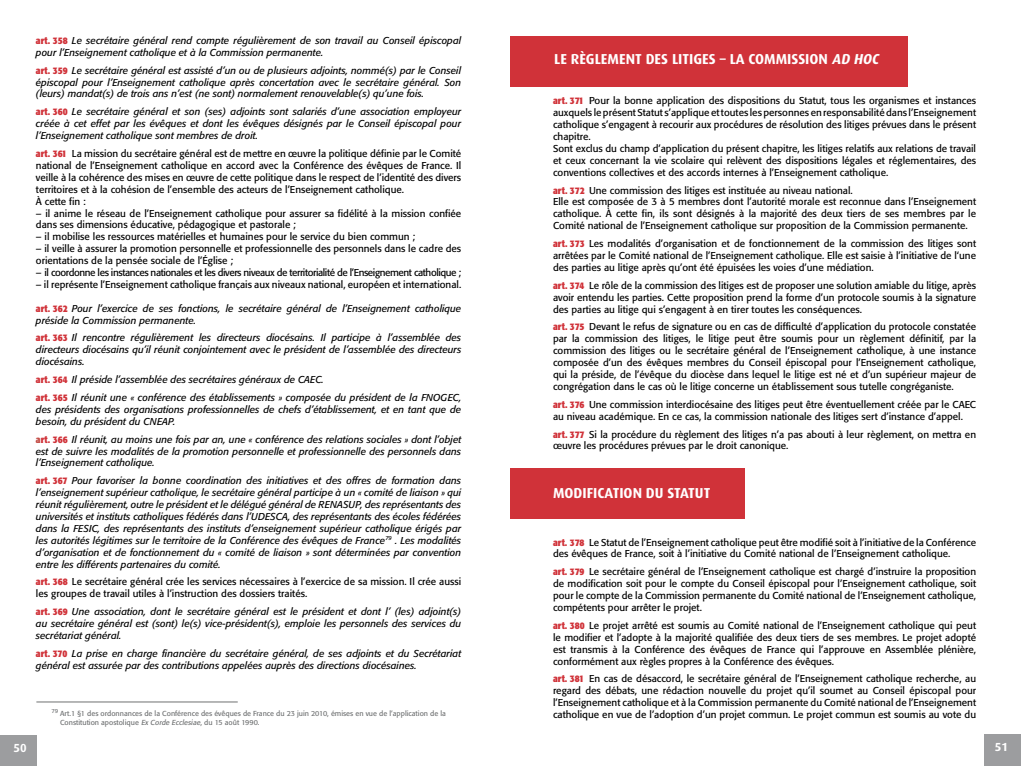
<style>
.page{position:relative;width:1021px;height:766px;background:#fff}
.page>*{position:absolute;margin:0;border:0;box-sizing:border-box;transform-origin:0 0}
.t1{font:700 14.4px "Dax";color:#fff}
.t2{font:700 11.7px "Dax";color:#fff}
.t3{font:9.9px/11.9px "Formata";color:#000;text-align:justify}
.t4{font:italic 9.9px/11.9px "Formata";color:#000;text-align:justify}
.t5{font:9.9px "Formata";letter-spacing:-.04em;color:#000}
.t6{font:7.2px "Formata";color:#6f7172}
.t7{font:5.8px "Formata";color:#6f7172}
.s1{font-weight:700;font-style:normal;font-stretch:condensed;color:#d03239}
.s2{font-weight:700;font-stretch:condensed;color:#d03239}
.s3{font-stretch:condensed;font-size:9px}
.s4{font-weight:700;font-style:normal;font-stretch:condensed;color:#c24942}
.s5{font-style:italic}
</style>
<div class="page">
<div style="left:0;top:734px;width:37px;height:31px;background:#9c9d9f"></div>
<div style="left:984px;top:734px;width:36px;height:31px;background:#9c9d9f"></div>
<div style="left:510px;top:468px;width:235px;height:50px;background:#d03239"></div>
<div style="left:510px;top:36px;width:397px;height:50px;background:#d03239"></div>
<hr style="left:36px;top:701px;width:202px;height:1px;background:#6f7172">
<p class="t4" style="left:36px;top:34px;width:427px"><span class="s1">art. 358</span> Le secrétaire général rend compte régulièrement de son travail au Conseil épiscopal pour l’Enseignement catholique et à la Commission permanente.</p>
<p class="t4" style="left:36px;top:64px;width:427px"><span class="s1">art. 359</span> Le secrétaire général est assisté d’un ou de plusieurs adjoints, nommé(s) par le Conseil épiscopal pour l’Enseignement catholique après concertation avec le secrétaire général. Son (leurs) mandat(s) de trois ans n’est (ne sont) normalement renouvelable(s) qu’une fois.</p>
<p class="t4" style="left:36px;top:106px;width:427px"><span class="s1">art. 360</span> Le secrétaire général et son (ses) adjoints sont salariés d’une association employeur créée à cet effet par les évêques et dont les évêques désignés par le Conseil épiscopal pour l’Enseignement catholique sont membres de droit.</p>
<p class="t3" style="left:36px;top:147px;width:427px"><span class="s2">art. 361</span> La mission du secrétaire général est de mettre en œuvre la politique définie par le Comité national de l’Enseignement catholique en accord avec la Conférence des évêques de France. Il veille à la cohérence des mises en œuvre de cette politique dans le respect de l’identité des divers territoires et à la cohésion de l’ensemble des acteurs de l’Enseignement catholique.</p>
<p class="t3" style="left:36px;top:195px;width:51px">À cette fin :</p>
<p class="t3" style="left:36px;top:207px;width:427px">– il anime le réseau de l’Enseignement catholique pour assurer sa fidélité à la mission confiée dans ses dimensions éducative, pédagogique et pastorale ;</p>
<p class="t3" style="left:36px;top:231px;width:381px">– il mobilise les ressources matérielles et humaines pour le service du bien commun ;</p>
<p class="t3" style="left:36px;top:242px;width:427px">– il veille à assurer la promotion personnelle et professionnelle des personnels dans le cadre des orientations de la pensée sociale de l’Église ;</p>
<p class="t5" style="left:36px;top:266px;width:427px">– il coordonne les instances nationales et les divers niveaux de territorialité de l’Enseignement catholique ;</p>
<p class="t3" style="left:36px;top:278px;width:427px">– il représente l’Enseignement catholique français aux niveaux national, européen et international.</p>
<p class="t4" style="left:36px;top:302px;width:427px"><span class="s1">art. 362</span> Pour l’exercice de ses fonctions, le secrétaire général de l’Enseignement catholique préside la Commission permanente.</p>
<p class="t4" style="left:36px;top:332px;width:427px"><span class="s1">art. 363</span> Il rencontre régulièrement les directeurs diocésains. Il participe à l’assemblée des directeurs diocésains qu’il réunit conjointement avec le président de l’assemblée des directeurs diocésains.</p>
<p class="t4" style="left:36px;top:373px;width:289px"><span class="s1">art. 364</span> Il préside l’assemblée des secrétaires généraux de CAEC.</p>
<p class="t4" style="left:36px;top:391px;width:427px"><span class="s1">art. 365</span> Il réunit une <span class="s3">«</span> conférence des établissements <span class="s3">»</span> composée du président de la FNOGEC, des présidents des organisations professionnelles de chefs d’établissement, et en tant que de besoin, du président du CNEAP.</p>
<p class="t4" style="left:36px;top:433px;width:427px"><span class="s4">a</span><span class="s1">rt. 366</span> Il réunit, au moins une fois par an, une <span class="s3">«</span> conférence des relations sociales <span class="s3">»</span> dont l’objet est de suivre les modalités de la promotion personnelle et professionnelle des personnels dans l’Enseignement catholique.</p>
<p class="t4" style="left:36px;top:475px;width:427px"><span class="s1">art. 367</span> Pour favoriser la bonne coordination des initiatives et des offres de formation dans l’enseignement supérieur catholique, le secrétaire général participe à un <span class="s3">«</span> comité de liaison <span class="s3">»</span> qui réunit régulièrement, outre le président et le délégué général de RENASUP, des représentants des universités et instituts catholiques fédérés dans l’UDESCA, des représentants des écoles fédérées dans la FESIC, des représentants des instituts d’enseignement supérieur catholique érigés par les autorités légitimes sur le territoire de la Conférence des évêques de France<sup>79</sup> . Les modalités d’organisation et de fonctionnement du <span class="s3">«</span> comité de liaison <span class="s3">»</span> sont déterminées par convention entre les différents partenaires du comité.</p>
<p class="t3" style="left:36px;top:575px;width:427px"><span class="s2">art. 368</span> Le secrétaire général crée les services nécessaires à l’exercice de sa mission. Il crée aussi les groupes de travail utiles à l’instruction des dossiers traités.</p>
<p class="t4" style="left:36px;top:605px;width:427px"><span class="s1">art. 369</span> Une association, dont le secrétaire général est le président et dont l’ (les) adjoint(s) au secrétaire général est (sont) le(s) vice-président(s), emploie les personnels des services du secrétariat général.</p>
<p class="t4" style="left:36px;top:647px;width:427px"><span class="s1">art. 370</span> La prise en charge financière du secrétaire général, de ses adjoints et du Secrétariat général est assurée par des contributions appelées auprès des directions diocésaines.</p>
<p class="t7" style="left:52px;top:707px;width:8px">79</p>
<p class="t6" style="left:60px;top:709px;width:387px">Art.1 §1 des ordonnances de la Conférence des évêques de France du 23 juin 2010, émises en vue de l’application de la</p>
<p class="t6" style="left:60px;top:717px;width:201px">Constitution apostolique <span class="s5">Ex Corde Ecclesiae</span>, du 15 août 1990.</p>
<p class="t1" style="left:554px;top:51px;width:329px">LE RÈGLEMENT DES LITIGES – LA COMMISSION <span class="s5">AD HOC</span></p>
<p class="t3" style="left:553px;top:95px;width:424px"><span class="s2">art. 371</span> Pour la bonne application des dispositions du Statut, tous les organismes et instances auxquels le présent Statut s’applique et toutes les personnes en responsabilité dans l’Enseignement catholique s’engagent à recourir aux procédures de résolution des litiges prévues dans le présent chapitre.</p>
<p class="t3" style="left:553px;top:142px;width:424px">Sont exclus du champ d’application du présent chapitre, les litiges relatifs aux relations de travail et ceux concernant la vie scolaire qui relèvent des dispositions légales et réglementaires, des conventions collectives et des accords internes à l’Enseignement catholique.</p>
<p class="t3" style="left:553px;top:184px;width:301px"><span class="s2">art. 372</span> Une commission des litiges est instituée au niveau national.</p>
<p class="t3" style="left:553px;top:196px;width:424px">Elle est composée de 3 à 5 membres dont l’autorité morale est reconnue dans l’Enseignement catholique. À cette fin, ils sont désignés à la majorité des deux tiers de ses membres par le Comité national de l’Enseignement catholique sur proposition de la Commission permanente.</p>
<p class="t3" style="left:553px;top:237px;width:424px"><span class="s2">art. 373</span> Les modalités d’organisation et de fonctionnement de la commission des litiges sont arrêtées par le Comité national de l’Enseignement catholique. Elle est saisie à l’initiative de l‘une des parties au litige après qu’ont été épuisées les voies d’une médiation.</p>
<p class="t3" style="left:553px;top:279px;width:424px"><span class="s2">art. 374</span> Le rôle de la commission des litiges est de proposer une solution amiable du litige, après avoir entendu les parties. Cette proposition prend la forme d’un protocole soumis à la signature des parties au litige qui s’engagent à en tirer toutes les conséquences.</p>
<p class="t3" style="left:553px;top:321px;width:424px"><span class="s2">art. 375</span> Devant le refus de signature ou en cas de difficulté d’application du protocole constatée par la commission des litiges, le litige peut être soumis pour un règlement définitif, par la commission des litiges ou le secrétaire général de l’Enseignement catholique, à une instance composée d’un des évêques membres du Conseil épiscopal pour l’Enseignement catholique, qui la préside, de l’évêque du diocèse dans lequel le litige est né et d’un supérieur majeur de congrégation dans le cas où le litige concerne un établissement sous tutelle congréganiste.</p>
<p class="t3" style="left:553px;top:398px;width:424px"><span class="s2">art. 376</span> Une commission interdiocésaine des litiges peut être éventuellement créée par le CAEC au niveau académique. En ce cas, la commission nationale des litiges sert d’instance d’appel.</p>
<p class="t3" style="left:553px;top:428px;width:424px"><span class="s2">art. 377</span> Si la procédure du règlement des litiges n’a pas abouti à leur règlement, on mettra en œuvre les procédures prévues par le droit canonique.</p>
<p class="t1" style="left:553px;top:485px;width:159px">MODIFICATION DU STATUT</p>
<p class="t3" style="left:553px;top:536px;width:424px"><span class="s2">art. 378</span> Le Statut de l’Enseignement catholique peut être modifié soit à l’initiative de la Conférence des évêques de France, soit à l’initiative du Comité national de l’Enseignement catholique.</p>
<p class="t3" style="left:553px;top:565px;width:424px"><span class="s2">art. 379</span> Le secrétaire général de l’Enseignement catholique est chargé d’instruire la proposition de modification soit pour le compte du Conseil épiscopal pour l’Enseignement catholique, soit pour le compte de la Commission permanente du Comité national de l’Enseignement catholique, compétents pour arrêter le projet.</p>
<p class="t3" style="left:553px;top:619px;width:424px"><span class="s2">art. 380</span> Le projet arrêté est soumis au Comité national de l’Enseignement catholique qui peut le modifier et l’adopte à la majorité qualifiée des deux tiers de ses membres. Le projet adopté est transmis à la Conférence des évêques de France qui l’approuve en Assemblée plénière, conformément aux règles propres à la Conférence des évêques.</p>
<p class="t3" style="left:553px;top:672px;width:424px"><span class="s2">art. 381</span> En cas de désaccord, le secrétaire général de l’Enseignement catholique recherche, au regard des débats, une rédaction nouvelle du projet qu’il soumet au Conseil épiscopal pour l’Enseignement catholique et à la Commission permanente du Comité national de l’Enseignement catholique en vue de l’adoption d’un projet commun. Le projet commun est soumis au vote du</p>
<p class="t2" style="left:13px;top:741px;width:15px">50</p>
<p class="t2" style="left:994px;top:740px;width:15px">51</p>
</div>
